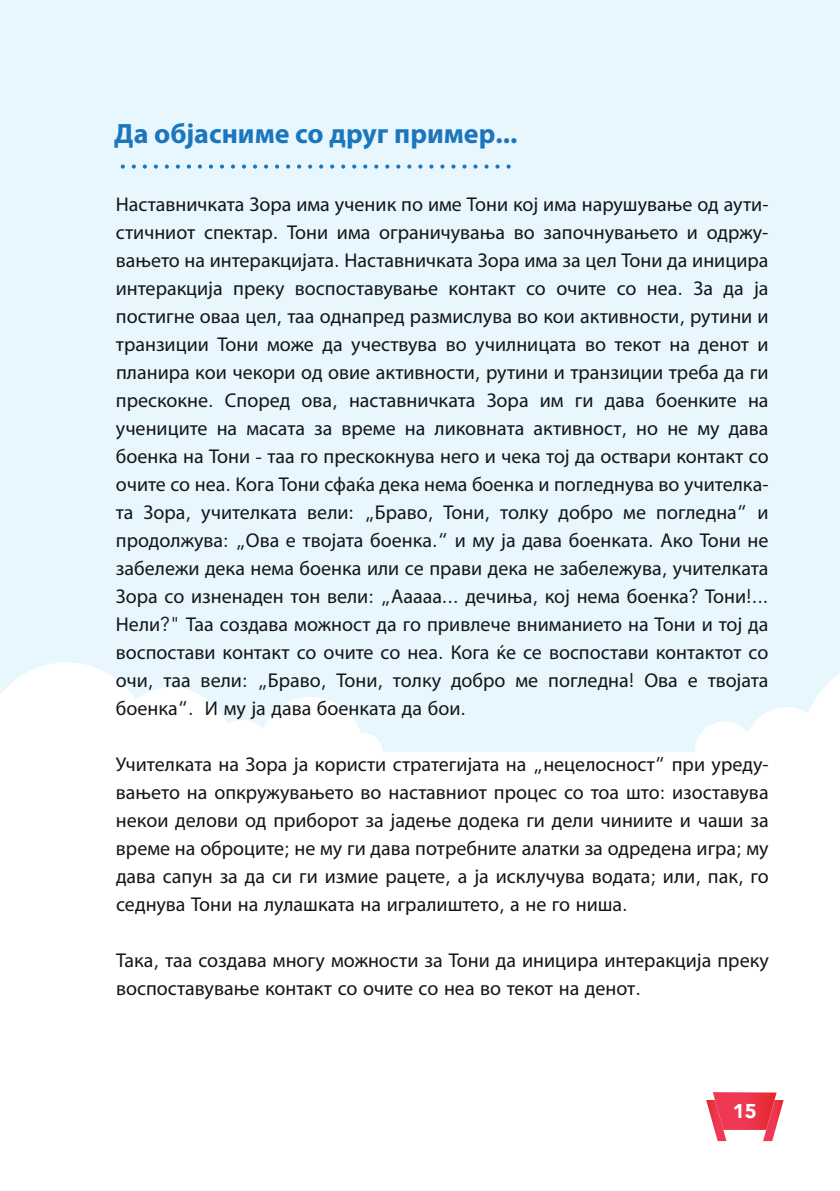
<style>
.page{position:relative;width:840px;height:1191px;background:#fff}
.page>*{position:absolute;margin:0;border:0;box-sizing:border-box;transform-origin:0 0}
.t1{font:700 28px "Myriad Pro";color:#1c76bc}
.t2{font:20px/28px "Myriad Pro";color:#121617;text-align:justify}
.t3{font:900 20px "Avenir";color:#fff}
.s1{font-family:"Avenir"}
</style>
<div class="page">
<div style="left:0;top:0;width:839px;height:1191px;background:#e8f6fd"></div>
<svg style="left:0;top:662px;width:839px;height:529px;background:#fcfefe"></svg>
<svg style="left:121px;top:164px;width:4px;height:5px"></svg>
<svg style="left:231px;top:164px;width:4px;height:5px"></svg>
<svg style="left:253px;top:164px;width:4px;height:5px"></svg>
<svg style="left:242px;top:164px;width:4px;height:5px"></svg>
<svg style="left:220px;top:164px;width:4px;height:5px"></svg>
<svg style="left:297px;top:164px;width:4px;height:5px"></svg>
<svg style="left:264px;top:164px;width:4px;height:5px"></svg>
<svg style="left:286px;top:164px;width:4px;height:5px"></svg>
<svg style="left:275px;top:164px;width:4px;height:5px"></svg>
<svg style="left:176px;top:164px;width:4px;height:5px"></svg>
<svg style="left:154px;top:164px;width:4px;height:5px"></svg>
<svg style="left:165px;top:164px;width:4px;height:5px"></svg>
<svg style="left:143px;top:164px;width:4px;height:5px"></svg>
<svg style="left:132px;top:164px;width:4px;height:5px"></svg>
<svg style="left:187px;top:164px;width:4px;height:5px"></svg>
<svg style="left:198px;top:164px;width:4px;height:5px"></svg>
<svg style="left:209px;top:164px;width:4px;height:5px"></svg>
<svg style="left:308px;top:164px;width:4px;height:5px"></svg>
<svg style="left:396px;top:164px;width:4px;height:5px"></svg>
<svg style="left:451px;top:164px;width:4px;height:5px"></svg>
<svg style="left:462px;top:164px;width:4px;height:5px"></svg>
<svg style="left:440px;top:164px;width:4px;height:5px"></svg>
<svg style="left:429px;top:164px;width:4px;height:5px"></svg>
<svg style="left:418px;top:164px;width:4px;height:5px"></svg>
<svg style="left:473px;top:164px;width:4px;height:5px"></svg>
<svg style="left:495px;top:164px;width:4px;height:5px"></svg>
<svg style="left:484px;top:164px;width:4px;height:5px"></svg>
<svg style="left:319px;top:164px;width:4px;height:5px"></svg>
<svg style="left:407px;top:164px;width:4px;height:5px"></svg>
<svg style="left:341px;top:164px;width:4px;height:5px"></svg>
<svg style="left:330px;top:164px;width:4px;height:5px"></svg>
<svg style="left:352px;top:164px;width:4px;height:5px"></svg>
<svg style="left:385px;top:164px;width:4px;height:5px"></svg>
<svg style="left:374px;top:164px;width:4px;height:5px"></svg>
<svg style="left:363px;top:164px;width:4px;height:5px"></svg>
<svg style="left:506px;top:164px;width:4px;height:5px"></svg>
<svg style="left:705px;top:1092px;width:78px;height:49px;background:#f16e7e"></svg>
<h1 class="t1" style="left:114px;top:115px;width:404px">Да објасниме со друг пример...</h1>
<p class="t2" style="left:116px;top:190px;width:654px">Наставничката Зора има ученик по име Тони кој има нарушување од аути&shy;стичниот спектар<span class="s1">.</span> Тони има ограничувања во започнувањето и одржу&shy;вањето на интеракцијата<span class="s1">.</span> Наставничката Зора има за цел Тони да иницира интеракција преку воспоставување контакт со очите со неа<span class="s1">.</span> За да ја постигне оваа цел<span class="s1">,</span> таа однапред размислува во кои активности<span class="s1">,</span> рутини и транзиции Тони може да учествува во училницата во текот на денот и планира кои чекори од овие активности<span class="s1">,</span> рутини и транзиции треба да ги прескокне<span class="s1">.</span> Според ова<span class="s1">,</span> наставничката Зора им ги дава боенките на учениците на масата за време на ликовната активност<span class="s1">,</span> но не му дава боенка на Тони <span class="s1">-</span> таа го прескокнува него и чека тој да оствари контакт со очите со неа<span class="s1">.</span> Кога Тони сфаќа дека нема боенка и погледнува во учителка&shy;та Зора<span class="s1">,</span> учителката вели<span class="s1">: „</span>Браво<span class="s1">,</span> Тони<span class="s1">,</span> толку добро ме погледна<span class="s1">“</span> и продолжува<span class="s1">: „</span>Ова е твојата боенка<span class="s1">.“</span> и му ја дава боенката<span class="s1">.</span> Ако Тони не забележи дека нема боенка или се прави дека не забележува<span class="s1">,</span> учителката Зора со изненаден тон вели<span class="s1">: „</span>Ааааа<span class="s1">...</span> дечиња<span class="s1">,</span> кој нема боенка<span class="s1">?</span> Тони<span class="s1">!...<br></span>Нели<span class="s1">?"</span> Таа создава можност да го привлече вниманието на Тони и тој да воспостави контакт со очите со неа<span class="s1">.</span> Кога ќе се воспостави контактот со очи<span class="s1">,</span> таа вели<span class="s1">: „</span>Браво<span class="s1">,</span> Тони<span class="s1">,</span> толку добро ме погледна<span class="s1">!</span> Ова е твојата боенка<span class="s1">“.</span> И му ја дава боенката да бои<span class="s1">.</span></p>
<p class="t2" style="left:116px;top:750px;width:654px">Учителката на Зора ја користи стратегијата на <span class="s1">„</span>нецелосност<span class="s1">“</span> при уреду&shy;вањето на опкружувањето во наставниот процес со тоа што<span class="s1">:</span> изоставува некои делови од приборот за јадење додека ги дели чиниите и чаши за време на оброците<span class="s1">;</span> не му ги дава потребните алатки за одредена игра<span class="s1">;</span> му дава сапун за да си ги измие рацете<span class="s1">,</span> а ја исклучува водата<span class="s1">;</span> или<span class="s1">,</span> пак<span class="s1">,</span> го седнува Тони на лулашката на игралиштето<span class="s1">,</span> а не го ниша<span class="s1">.</span></p>
<p class="t2" style="left:116px;top:946px;width:654px">Така<span class="s1">,</span> таа создава многу можности за Тони да иницира интеракција преку воспоставување контакт со очите со неа во текот на денот<span class="s1">.</span></p>
<p class="t3" style="left:732px;top:1093px;width:25px">15</p>
</div>
